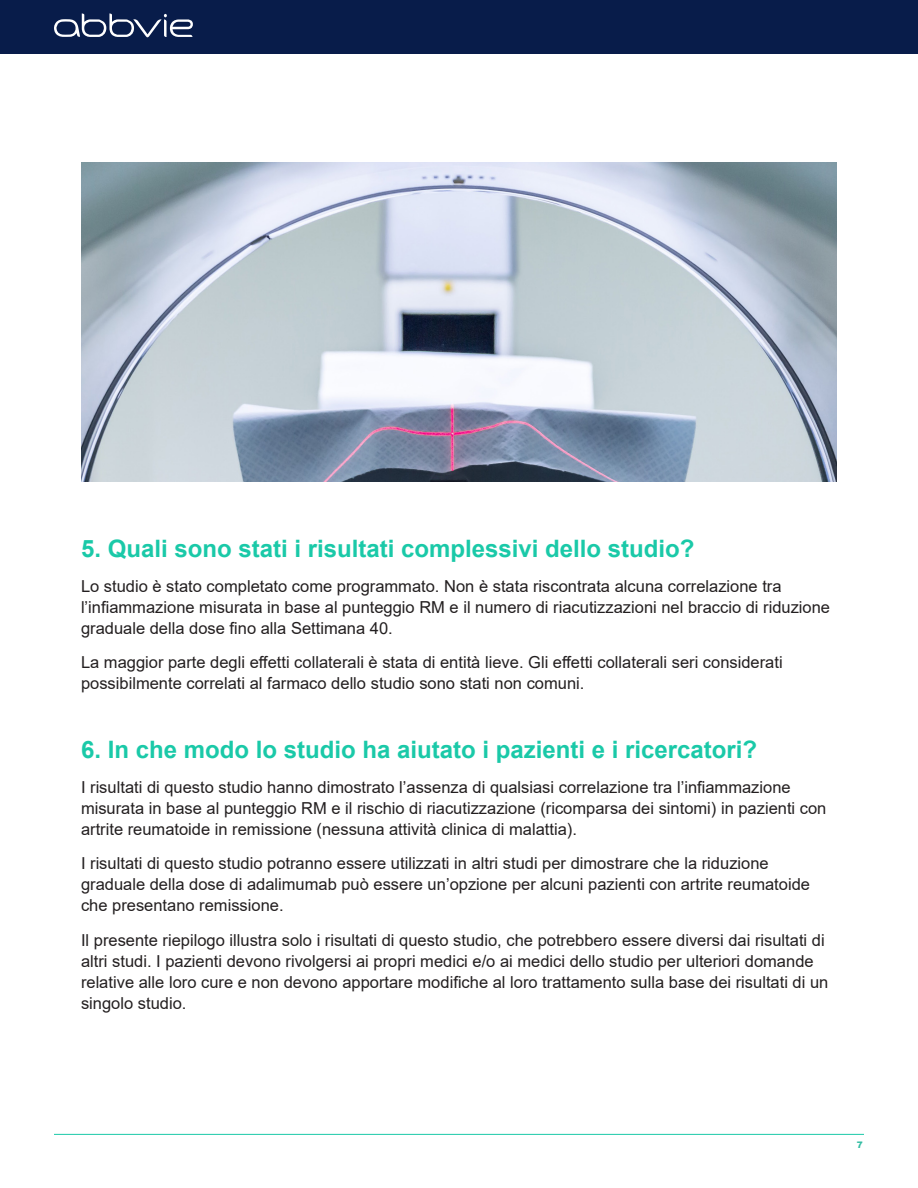
<style>
.page{position:relative;width:918px;height:1188px;background:#fff}
.page>*{position:absolute;margin:0;border:0;box-sizing:border-box;transform-origin:0 0}
.t1{font:700 24px "Arial";color:#1ac9a8}
.t2{font:16.5px/21px "Arial";color:#231f20}
.t3{font:900 9px "Arial";color:#33bda3}
</style>
<div class="page">
<img style="left:81px;top:162px;width:756px;height:320px">
<div style="left:0;top:0;width:918px;height:54px;background:#081c4a"></div>
<svg style="left:54px;top:13px;width:139px;height:24px"></svg>
<hr style="left:54px;top:1134px;width:810px;height:1px;background:#1ac9a8">
<h1 class="t1" style="left:81px;top:532px;width:615px">5. Quali sono stati i risultati complessivi dello studio?</h1>
<p class="t2" style="left:81px;top:576px;width:751px">Lo studio è stato completato come programmato. Non è stata riscontrata alcuna correlazione tra l’infiammazione misurata in base al punteggio RM e il numero di riacutizzazioni nel braccio di riduzione graduale della dose fino alla Settimana 40.</p>
<p class="t2" style="left:81px;top:652px;width:703px">La maggior parte degli effetti collaterali è stata di entità lieve. Gli effetti collaterali seri considerati possibilmente correlati al farmaco dello studio sono stati non comuni.</p>
<h1 class="t1" style="left:81px;top:733px;width:678px">6. In che modo lo studio ha aiutato i pazienti e i ricercatori?</h1>
<p class="t2" style="left:81px;top:777px;width:747px">I risultati di questo studio hanno dimostrato l’assenza di qualsiasi correlazione tra l’infiammazione misurata in base al punteggio RM e il rischio di riacutizzazione (ricomparsa dei sintomi) in pazienti con artrite reumatoide in remissione (nessuna attività clinica di malattia).</p>
<p class="t2" style="left:81px;top:853px;width:731px">I risultati di questo studio potranno essere utilizzati in altri studi per dimostrare che la riduzione graduale della dose di adalimumab può essere un’opzione per alcuni pazienti con artrite reumatoide che presentano remissione.</p>
<p class="t2" style="left:81px;top:930px;width:749px">Il presente riepilogo illustra solo i risultati di questo studio, che potrebbero essere diversi dai risultati di altri studi. I pazienti devono rivolgersi ai propri medici e/o ai medici dello studio per ulteriori domande relative alle loro cure e non devono apportare modifiche al loro trattamento sulla base dei risultati di un singolo studio.</p>
<p class="t3" style="left:857px;top:1139px;width:8px">7</p>
</div>
